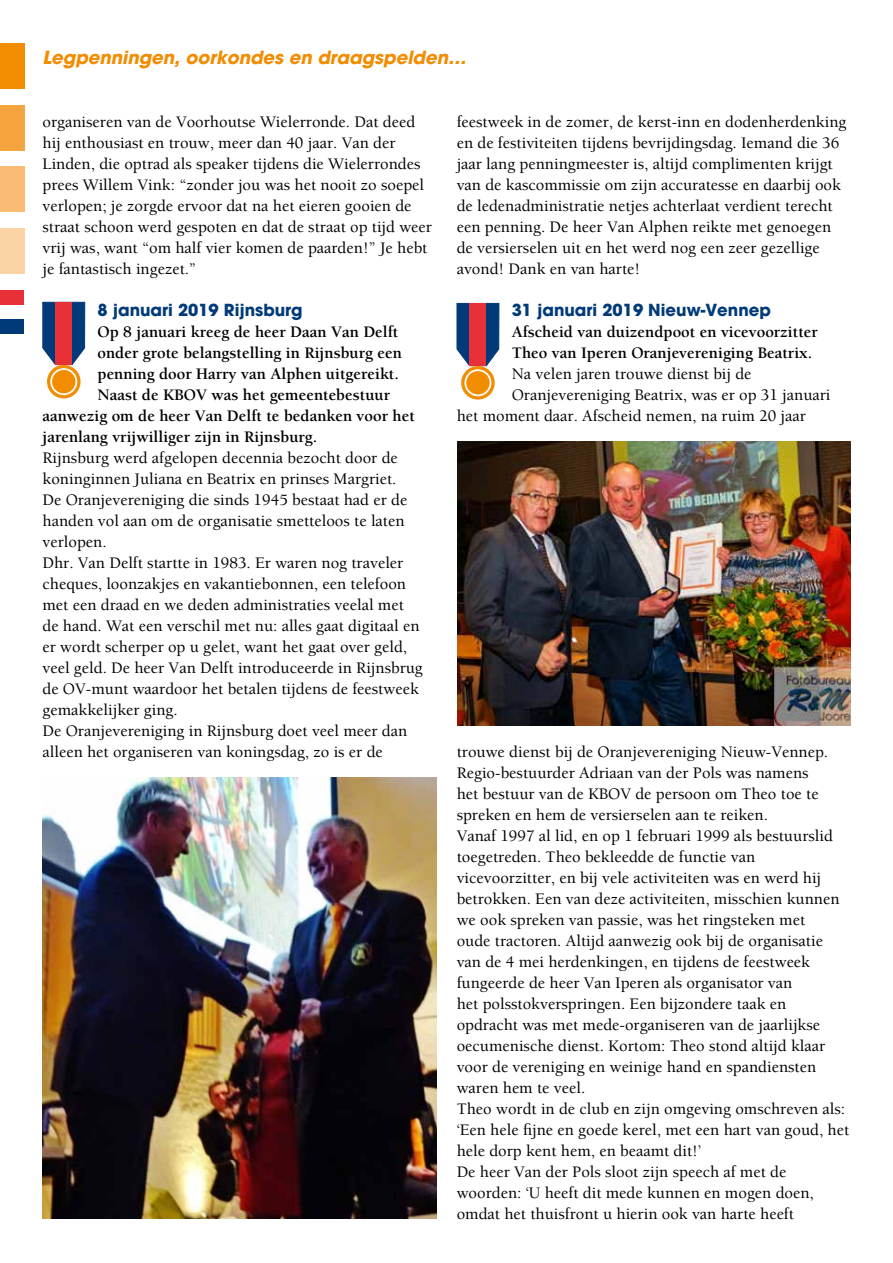
<style>
.page{position:relative;width:893px;height:1263px;background:#fff}
.page>*{position:absolute;margin:0;border:0;box-sizing:border-box;transform-origin:0 0}
.t1{font:italic 700 18px "Avant Garde";color:#f28c00}
.t2{font:500 16.5px/21px "Berkeley";color:#000}
.t3{font:700 16.5px/21px "Berkeley";color:#000}
.t4{font:700 16.5px "Avant Garde";color:#003a78}
</style>
<div class="page">
<div style="left:0;top:43px;width:25px;height:46px;background:#f28c00"></div>
<div style="left:0;top:105px;width:25px;height:45px;background:#f6a440"></div>
<div style="left:0;top:167px;width:25px;height:45px;background:#fabc74"></div>
<div style="left:0;top:228px;width:25px;height:46px;background:#fcd3a4"></div>
<div style="left:0;top:290px;width:24px;height:15px;background:#e73037"></div>
<div style="left:0;top:319px;width:24px;height:15px;background:#003a78"></div>
<svg style="left:42px;top:302px;width:43px;height:63px;background:#24568b"></svg>
<div style="left:55px;top:302px;width:17px;height:63px;background:#e73037"></div>
<svg style="left:47px;top:365px;width:34px;height:33px"></svg>
<div style="left:51px;top:369px;width:25px;height:25px;background:#f28c00;border-radius:50%"></div>
<div style="left:50px;top:368px;width:27px;height:27px;border:2px solid #fff;border-radius:50%"></div>
<img style="left:457px;top:442px;width:393px;height:283px">
<svg style="left:456px;top:303px;width:43px;height:63px;background:#2c5588"></svg>
<div style="left:470px;top:303px;width:16px;height:63px;background:#e73037"></div>
<svg style="left:461px;top:366px;width:34px;height:34px"></svg>
<div style="left:465px;top:370px;width:25px;height:25px;background:#f28c00;border-radius:50%"></div>
<div style="left:464px;top:369px;width:27px;height:27px;border:2px solid #fff;border-radius:50%"></div>
<img style="left:43px;top:778px;width:393px;height:441px">
<p class="t1" style="left:43px;top:45px;width:425px">Legpenningen, oorkondes en draagspelden…</p>
<p class="t2" style="left:43px;top:111px;width:391px">organiseren van de Voorhoutse Wielerronde. Dat deed hij enthousiast en trouw, meer dan 40 jaar. Van der Linden, die optrad als speaker tijdens die Wielerrondes prees Willem Vink: “zonder jou was het nooit zo soepel verlopen; je zorgde ervoor dat na het eieren gooien de straat schoon werd gespoten en dat de straat op tijd weer vrij was, want “om half vier komen de paarden!” Je hebt je fantastisch ingezet.”</p>
<p class="t4" style="left:97px;top:299px;width:207px">8 januari 2019 Rijnsburg</p>
<p class="t3" style="left:97px;top:321px;width:302px">Op 8 januari kreeg de heer Daan Van Delft</p>
<p class="t3" style="left:97px;top:342px;width:306px">onder grote belangstelling in Rijnsburg een</p>
<p class="t3" style="left:97px;top:363px;width:303px">penning door Harry van Alphen uitgereikt.</p>
<p class="t3" style="left:97px;top:384px;width:294px">Naast de KBOV was het gemeentebestuur</p>
<p class="t3" style="left:43px;top:405px;width:374px">aanwezig om de heer Van Delft te bedanken voor het</p>
<p class="t3" style="left:43px;top:426px;width:276px">jarenlang vrijwilliger zijn in Rijnsburg.</p>
<p class="t2" style="left:43px;top:447px;width:382px">Rijnsburg werd afgelopen decennia bezocht door de koninginnen Juliana en Beatrix en prinses Margriet.<br>De Oranjevereniging die sinds 1945 bestaat had er de handen vol aan om de organisatie smetteloos te laten verlopen.<br>Dhr. Van Delft startte in 1983. Er waren nog traveler cheques, loonzakjes en vakantiebonnen, een telefoon met een draad en we deden administraties veelal met de hand. Wat een verschil met nu: alles gaat digitaal en er wordt scherper op u gelet, want het gaat over geld, veel geld. De heer Van Delft introduceerde in Rijnsbrug de OV-munt waardoor het betalen tijdens de feestweek gemakkelijker ging.<br>De Oranjevereniging in Rijnsburg doet veel meer dan alleen het organiseren van koningsdag, zo is er de</p>
<p class="t2" style="left:457px;top:111px;width:391px">feestweek in de zomer, de kerst-inn en dodenherdenking en de festiviteiten tijdens bevrijdingsdag. Iemand die 36 jaar lang penningmeester is, altijd complimenten krijgt van de kascommissie om zijn accuratesse en daarbij ook de ledenadministratie netjes achterlaat verdient terecht een penning. De heer Van Alphen reikte met genoegen de versierselen uit en het werd nog een zeer gezellige avond! Dank en van harte!</p>
<p class="t4" style="left:512px;top:299px;width:261px">31 januari 2019 Nieuw-Vennep</p>
<p class="t3" style="left:512px;top:321px;width:308px">Afscheid van duizendpoot en vicevoorzitter<br>Theo van Iperen Oranjevereniging Beatrix.</p>
<p class="t2" style="left:512px;top:363px;width:241px">Na velen jaren trouwe dienst bij de</p>
<p class="t2" style="left:512px;top:384px;width:320px">Oranjevereniging Beatrix, was er op 31 januari</p>
<p class="t2" style="left:457px;top:405px;width:351px">het moment daar. Afscheid nemen, na ruim 20 jaar</p>
<p class="t2" style="left:457px;top:741px;width:394px">trouwe dienst bij de Oranjevereniging Nieuw-Vennep.<br>Regio-bestuurder Adriaan van der Pols was namens<br>het bestuur van de KBOV de persoon om Theo toe te spreken en hem de versierselen aan te reiken.<br>Vanaf 1997 al lid, en op 1 februari 1999 als bestuurslid toegetreden. Theo bekleedde de functie van vicevoorzitter, en bij vele activiteiten was en werd hij betrokken. Een van deze activiteiten, misschien kunnen we ook spreken van passie, was het ringsteken met<br>oude tractoren. Altijd aanwezig ook bij de organisatie van de 4 mei herdenkingen, en tijdens de feestweek fungeerde de heer Van Iperen als organisator van<br>het polsstokverspringen. Een bijzondere taak en opdracht was met mede-organiseren van de jaarlijkse oecumenische dienst. Kortom: Theo stond altijd klaar voor de vereniging en weinige hand en spandiensten waren hem te veel.<br>Theo wordt in de club en zijn omgeving omschreven als: ‘Een hele fijne en goede kerel, met een hart van goud, het hele dorp kent hem, en beaamt dit!’<br>De heer Van der Pols sloot zijn speech af met de woorden: ‘U heeft dit mede kunnen en mogen doen, omdat het thuisfront u hierin ook van harte heeft</p>
</div>
